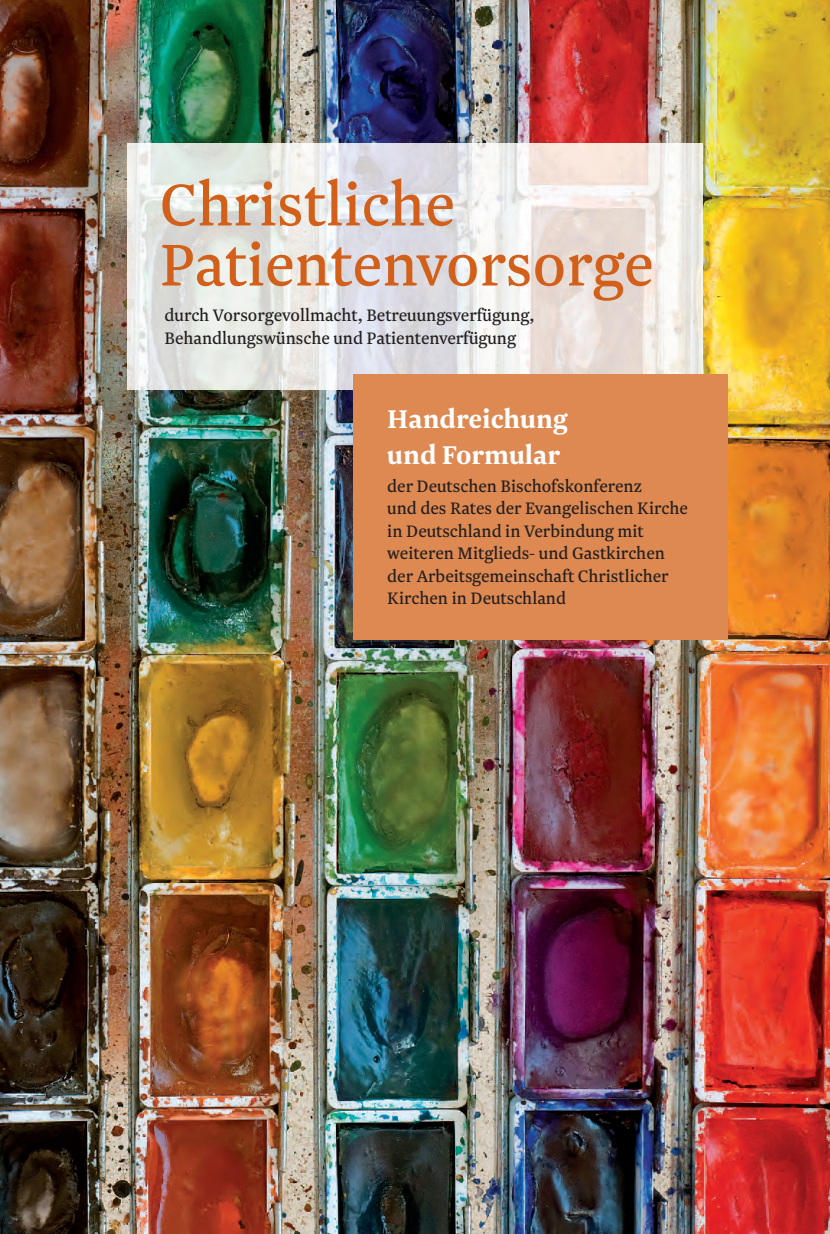
<style>
.page{position:relative;width:830px;height:1234px;background:#fff}
.page>*{position:absolute;margin:0;border:0;box-sizing:border-box;transform-origin:0 0}
.t1{font:69px/60px "Newzald";color:#d2601a}
.t2{font:700 30px/36px "Newzald";color:#fff}
.t3{font:19.5px/22.5px "Newzald";color:#231f20}
</style>
<div class="page">
<img style="left:0;top:0;width:829px;height:1233px">
<img style="left:128px;top:143px;width:574px;height:246px">
<div style="left:353px;top:374px;width:374px;height:265px;background:#de8951"></div>
<h1 class="t1" style="left:160px;top:179px;width:495px">Christliche<br>Patientenvorsorge</h1>
<p class="t3" style="left:164px;top:305px;width:371px">durch Vorsorgevollmacht, Betreuungsverfügung,<br>Behandlungswünsche und Patientenverfügung</p>
<h2 class="t2" style="left:387px;top:403px;width:182px">Handreichung und Formular</h2>
<p class="t3" style="left:387px;top:475px;width:302px">der Deutschen Bischofskonferenz<br>und des Rates der Evangelischen Kirche in Deutschland in Verbindung mit weiteren Mitglieds- und Gastkirchen der Arbeitsgemeinschaft Christlicher Kirchen in Deutschland</p>
</div>
